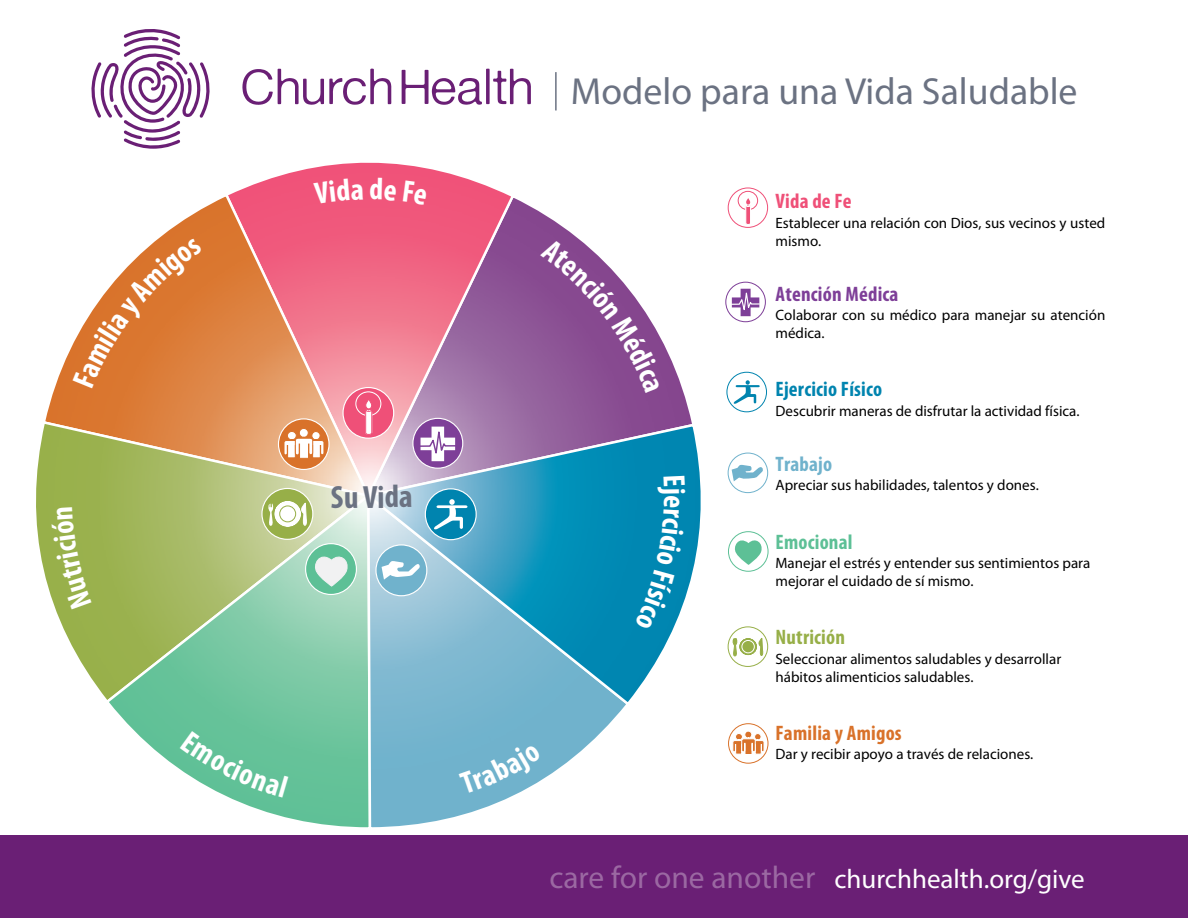
<style>
.page{position:relative;width:1188px;height:918px;background:#fff}
.page>*{position:absolute;margin:0;border:0;box-sizing:border-box;transform-origin:0 0}
.t1{font:37.8px "Myriad Pro";color:#6b7282}
.t2{font:700 condensed 32.25px "Myriad Pro";letter-spacing:-.005em;color:#6b7282}
.t3{font:27px "Myriad Pro";color:#fff}
.t4{font:700 condensed 21px "Myriad Pro";letter-spacing:.01em;color:#0084af}
.t5{font:700 condensed 21px "Myriad Pro";letter-spacing:.01em;color:#7e3f98}
.t6{font:700 condensed 21px "Myriad Pro";letter-spacing:.01em;color:#d9722a}
.t7{font:700 condensed 21px "Myriad Pro";letter-spacing:.01em;color:#5dc096}
.t8{font:700 condensed 21px "Myriad Pro";letter-spacing:.01em;color:#97af48}
.t9{font:700 condensed 21px "Myriad Pro";letter-spacing:.01em;color:#ef5078}
.t10{font:700 condensed 21px "Myriad Pro";letter-spacing:.01em;color:#70b2cc}
.t11{font:15px/18px "Myriad Pro";color:#000}
.s1{font-size:31.5px;color:rgb(255 255 255/.33)}
</style>
<div class="page">
<div style="left:728px;top:453px;width:40px;height:40px;border:1px solid #70b2cc;border-radius:50%"></div>
<svg style="left:731px;top:464px;width:32px;height:19px"></svg>
<svg style="left:728px;top:532px;width:40px;height:39px"></svg>
<div style="left:728px;top:531px;width:41px;height:41px;border:1px solid #5dc096;border-radius:50%"></div>
<svg style="left:732px;top:535px;width:32px;height:30px"></svg>
<div style="left:728px;top:626px;width:40px;height:41px;border:1px solid #97af48;border-radius:50%"></div>
<svg style="left:732px;top:638px;width:32px;height:20px"></svg>
<div style="left:742px;top:640px;width:12px;height:13px;background:#97af48;border-radius:50%"></div>
<div style="left:742px;top:640px;width:13px;height:13px;border:1px solid #fff;border-radius:50%"></div>
<svg style="left:727px;top:372px;width:40px;height:40px"></svg>
<div style="left:726px;top:372px;width:41px;height:40px;border:1px solid #0084af;border-radius:50%"></div>
<svg style="left:733px;top:380px;width:27px;height:24px"></svg>
<div style="left:728px;top:188px;width:40px;height:40px;border:1px solid #ef5078;border-radius:50%"></div>
<div style="left:738px;top:191px;width:20px;height:19px;border:1px solid #ef5078;border-radius:50%"></div>
<div style="left:746px;top:205px;width:5px;height:20px;border:1px solid #fff;border-radius:2px"></div>
<svg style="left:746px;top:198px;width:5px;height:26px"></svg>
<div style="left:728px;top:723px;width:40px;height:41px;border:1px solid #d9722a;border-radius:50%"></div>
<svg style="left:732px;top:731px;width:33px;height:24px"></svg>
<svg style="left:726px;top:282px;width:39px;height:40px"></svg>
<div style="left:725px;top:282px;width:41px;height:40px;border:1px solid #7e3f98;border-radius:50%"></div>
<svg style="left:730px;top:285px;width:31px;height:31px"></svg>
<svg style="left:516px;top:199px;width:176px;height:223px"></svg>
<svg style="left:235px;top:162px;width:281px;height:260px;background:#d7789a"></svg>
<svg style="left:46px;top:192px;width:326px;height:227px"></svg>
<svg style="left:36px;top:419px;width:329px;height:277px"></svg>
<svg style="left:104px;top:492px;width:261px;height:336px;background:#9dcc9e"></svg>
<svg style="left:365px;top:707px;width:259px;height:121px"></svg>
<svg style="left:365px;top:422px;width:336px;height:285px;background:#65aac8"></svg>
<div style="left:306px;top:544px;width:50px;height:50px;background:#5dc096;border-radius:50%"></div>
<div style="left:305px;top:543px;width:52px;height:52px;border:1px solid #fff;border-radius:50%"></div>
<svg style="left:312px;top:551px;width:38px;height:36px"></svg>
<div style="left:262px;top:488px;width:51px;height:51px;background:#97af48;border-radius:50%"></div>
<div style="left:261px;top:488px;width:52px;height:52px;border:1px solid #fff;border-radius:50%"></div>
<svg style="left:268px;top:501px;width:40px;height:27px"></svg>
<div style="left:280px;top:506px;width:16px;height:16px;background:#fff;border-radius:50%"></div>
<div style="left:279px;top:506px;width:17px;height:16px;border:1px solid #97af48;border-radius:50%"></div>
<div style="left:425px;top:489px;width:51px;height:51px;background:#0084af;border-radius:50%"></div>
<div style="left:425px;top:488px;width:52px;height:52px;border:1px solid #fff;border-radius:50%"></div>
<svg style="left:434px;top:499px;width:33px;height:31px"></svg>
<div style="left:343px;top:388px;width:51px;height:50px;background:#ef5078;border-radius:50%"></div>
<div style="left:342px;top:387px;width:52px;height:52px;border:1px solid #fff;border-radius:50%"></div>
<svg style="left:355px;top:391px;width:26px;height:25px"></svg>
<div style="left:355px;top:391px;width:26px;height:25px;border:1px solid #ef5078;border-radius:50%"></div>
<div style="left:356px;top:392px;width:25px;height:24px;background:#ef5078;border-radius:50%"></div>
<div style="left:356px;top:392px;width:25px;height:24px;border:1px solid #fff;border-radius:50%"></div>
<svg style="left:365px;top:400px;width:7px;height:35px"></svg>
<svg style="left:413px;top:418px;width:50px;height:50px"></svg>
<div style="left:412px;top:418px;width:51px;height:51px;border:1px solid #fff;border-radius:50%"></div>
<svg style="left:418px;top:422px;width:40px;height:39px"></svg>
<svg style="left:278px;top:419px;width:51px;height:50px"></svg>
<div style="left:278px;top:418px;width:52px;height:52px;border:1px solid #fff;border-radius:50%"></div>
<svg style="left:283px;top:428px;width:42px;height:31px"></svg>
<div style="left:376px;top:545px;width:51px;height:51px;background:#70b2cc;border-radius:50%"></div>
<div style="left:375px;top:544px;width:52px;height:52px;border:1px solid #fff;border-radius:50%"></div>
<svg style="left:382px;top:561px;width:38px;height:19px"></svg>
<svg style="left:91px;top:29px;width:119px;height:120px"></svg>
<svg style="left:402px;top:69px;width:129px;height:36px"></svg>
<svg style="left:242px;top:69px;width:149px;height:36px"></svg>
<hr style="left:555px;top:72px;width:2px;height:38px;background:#6b7282">
<div style="left:0;top:835px;width:1188px;height:83px;background:#6a1f75"></div>
<svg style="left:180px;top:731px;width:108px;height:67px;background:#70c6a1"></svg>
<div style="left:459px;top:745px;width:83px;height:49px;background:#70b2cc"></div>
<svg style="left:540px;top:238px;width:120px;height:155px"></svg>
<div style="left:635px;top:476px;width:50px;height:154px;background:#0086b1"></div>
<div style="left:52px;top:507px;width:40px;height:102px;background:#99b14c"></div>
<svg style="left:73px;top:238px;width:130px;height:150px"></svg>
<svg style="left:313px;top:179px;width:50px;height:25px"></svg>
<svg style="left:370px;top:178px;width:26px;height:23px"></svg>
<svg style="left:403px;top:181px;width:24px;height:24px"></svg>
<h2 class="t2" style="left:331px;top:485px;width:84px">Su Vida</h2>
<h1 class="t1" style="left:571px;top:77px;width:508px">Modelo para una Vida Saludable</h1>
<h3 class="t9" style="left:776px;top:193px;width:78px">Vida de Fe</h3>
<p class="t11" style="left:776px;top:215px;width:331px">Establecer una relación con Dios, sus vecinos y usted mismo.</p>
<h3 class="t5" style="left:776px;top:286px;width:124px">Atención Médica</h3>
<p class="t11" style="left:776px;top:307px;width:331px">Colaborar con su médico para manejar su atención médica.</p>
<h3 class="t4" style="left:776px;top:381px;width:108px">Ejercicio Físico</h3>
<p class="t11" style="left:776px;top:403px;width:306px">Descubrir maneras de disfrutar la actividad física.</p>
<h3 class="t10" style="left:776px;top:456px;width:58px">Trabajo</h3>
<p class="t11" style="left:776px;top:478px;width:265px">Apreciar sus habilidades, talentos y dones.</p>
<h3 class="t7" style="left:776px;top:534px;width:79px">Emocional</h3>
<p class="t11" style="left:776px;top:555px;width:316px">Manejar el estrés y entender sus sentimientos para mejorar el cuidado de sí mismo.</p>
<h3 class="t8" style="left:776px;top:630px;width:71px">Nutrición</h3>
<p class="t11" style="left:776px;top:651px;width:287px">Seleccionar alimentos saludables y desarrollar hábitos alimenticios saludables.</p>
<h3 class="t6" style="left:776px;top:725px;width:128px">Familia y Amigos</h3>
<p class="t11" style="left:776px;top:747px;width:259px">Dar y recibir apoyo a través de relaciones.</p>
<h3 class="t3" style="left:549px;top:868px;width:537px"><span class="s1">care for one another</span> churchhealth.org/give</h3>
</div>
